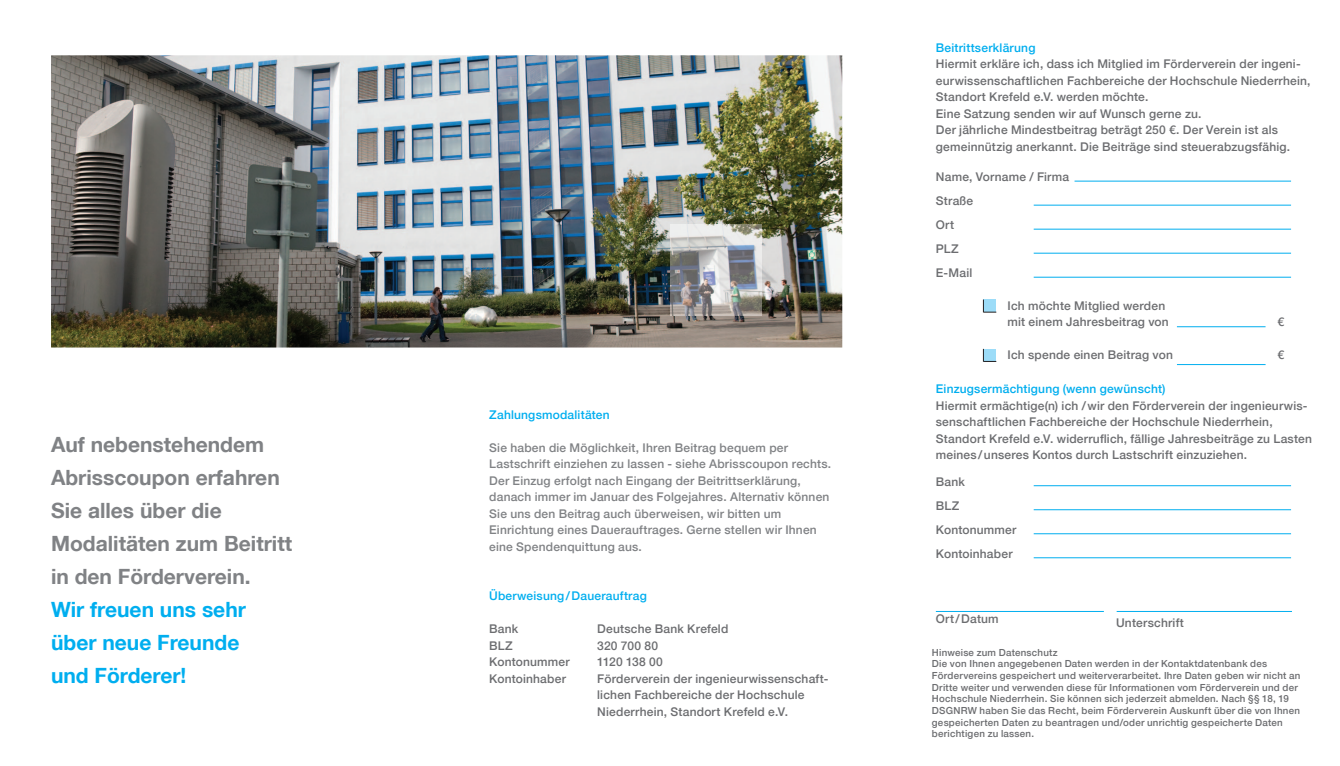
<style>
.page{position:relative;width:1340px;height:766px;background:#fff}
.page>*{position:absolute;margin:0;border:0;box-sizing:border-box;transform-origin:0 0}
.t1{font:700 21px/33px "Helvetica Neue LT";color:#808285}
.t2{font:700 21px/33px "Helvetica Neue LT";color:#00aeef}
.t3{font:500 12px/16.5px "Helvetica Neue LT";letter-spacing:.015em;color:#6c6d70}
.t4{font:500 12px/16.5px "Helvetica Neue LT";letter-spacing:.015em;color:#808285}
.t5{font:500 12px "Helvetica Neue LT";letter-spacing:.015em;color:#00aeef}
.t6{font:500 12px "Helvetica Neue LT";letter-spacing:-.01em;color:#6c6d70}
.t7{font:500 9.75px/11.7px "Helvetica Neue LT";letter-spacing:.025em;color:#6c6d70}
</style>
<div class="page">
<img style="left:51px;top:55px;width:791px;height:292px">
<img style="left:670px;top:224px;width:91px;height:91px">
<svg style="left:983px;top:299px;width:13px;height:14px"></svg>
<svg style="left:983px;top:349px;width:13px;height:13px"></svg>
<hr style="left:935px;top:611px;width:168px;height:1px;background:#00aeef">
<hr style="left:1116px;top:611px;width:175px;height:1px;background:#00aeef">
<hr style="left:1074px;top:181px;width:216px;height:1px;background:#00aeef">
<hr style="left:1033px;top:205px;width:257px;height:1px;background:#00aeef">
<hr style="left:1033px;top:229px;width:257px;height:1px;background:#00aeef">
<hr style="left:1033px;top:253px;width:257px;height:1px;background:#00aeef">
<hr style="left:1033px;top:277px;width:257px;height:1px;background:#00aeef">
<hr style="left:1033px;top:485px;width:257px;height:1px;background:#00aeef">
<hr style="left:1033px;top:509px;width:257px;height:1px;background:#00aeef">
<hr style="left:1033px;top:533px;width:257px;height:1px;background:#00aeef">
<hr style="left:1033px;top:557px;width:257px;height:1px;background:#00aeef">
<hr style="left:1176px;top:326px;width:89px;height:1px;background:#00aeef">
<hr style="left:1176px;top:364px;width:89px;height:1px;background:#00aeef">
<h1 class="t1" style="left:51px;top:427px;width:243px">Auf nebenstehendem<br>Abrisscoupon erfahren sie alles über die<br>Modalitäten zum beitritt in den Förderverein.</h1>
<h1 class="t2" style="left:51px;top:592px;width:196px">Wir freuen uns sehr über neue Freunde und Förderer!</h1>
<p class="t5" style="left:489px;top:407px;width:122px">Zahlungsmodalitäten</p>
<p class="t4" style="left:489px;top:439px;width:343px">Sie haben die Möglichkeit, Ihren Beitrag bequem per Lastschrift einziehen zu lassen - siehe Abrisscoupon rechts.<br>Der Einzug erfolgt nach Eingang der Beitrittserklärung, danach immer im Januar des Folgejahres. Alternativ können Sie uns den Beitrag auch überweisen, wir bitten um Einrichtung eines Dauerauftrages. Gerne stellen wir Ihnen eine Spendenquittung aus.</p>
<p class="t5" style="left:489px;top:588px;width:159px">Überweisung / Dauerauftrag</p>
<p class="t3" style="left:489px;top:620px;width:31px">Bank</p>
<p class="t3" style="left:597px;top:620px;width:133px">Deutsche Bank Krefeld</p>
<p class="t3" style="left:489px;top:637px;width:25px">BLZ</p>
<p class="t3" style="left:597px;top:637px;width:63px">320 700 80</p>
<p class="t3" style="left:489px;top:653px;width:82px">Kontonummer</p>
<p class="t6" style="left:597px;top:654px;width:67px">1120 138 00</p>
<p class="t3" style="left:489px;top:670px;width:78px">Kontoinhaber</p>
<p class="t3" style="left:597px;top:670px;width:232px">Förderverein der ingenieurwissenschaft&shy;lichen Fachbereiche der Hochschule<br>Niederrhein, Standort Krefeld e.V.</p>
<p class="t5" style="left:935px;top:40px;width:101px">Beitrittserklärung</p>
<p class="t3" style="left:935px;top:56px;width:376px">Hiermit erkläre ich, dass ich Mitglied im Förderverein der ingeni&shy;eurwissenschaftlichen Fachbereiche der Hochschule Niederrhein, Standort Krefeld e.V. werden möchte.<br>Eine Satzung senden wir auf Wunsch gerne zu.<br>Der jährliche Mindestbeitrag beträgt 250 €. Der Verein ist als gemeinnützig anerkannt. Die Beiträge sind steuerabzugsfähig.</p>
<p class="t3" style="left:935px;top:165px;width:135px;line-height:24px">Name, Vorname / Firma<br>Straße<br>Ort<br>PLZ<br>E-Mail</p>
<p class="t3" style="left:1007px;top:297px;width:163px">Ich möchte Mitglied werden mit einem Jahresbeitrag von</p>
<p class="t3" style="left:1277px;top:313px;width:8px">€</p>
<p class="t3" style="left:1007px;top:346px;width:167px">Ich spende einen Beitrag von</p>
<p class="t3" style="left:1277px;top:346px;width:8px">€</p>
<p class="t5" style="left:935px;top:381px;width:231px">Einzugsermächtigung (wenn gewünscht)</p>
<p class="t3" style="left:935px;top:397px;width:377px">Hiermit ermächtige(n) ich / wir den Förderverein der ingenieurwis&shy;senschaftlichen Fachbereiche der Hochschule Niederrhein, Standort Krefeld e.V. widerruflich, fällige Jahresbeiträge zu Lasten meines / unseres Kontos durch Lastschrift einzuziehen.</p>
<p class="t3" style="left:935px;top:469px;width:82px;line-height:24px">Bank<br>BLZ<br>Kontonummer<br>Kontoinhaber</p>
<p class="t3" style="left:935px;top:610px;width:64px">Ort / Datum</p>
<p class="t3" style="left:1116px;top:614px;width:69px">Unterschrift</p>
<p class="t7" style="left:932px;top:646px;width:370px">Hinweise zum Datenschutz<br>Die von Ihnen angegebenen Daten werden in der Kontaktdatenbank des Fördervereins gespeichert und weiterverarbeitet. Ihre Daten geben wir nicht an Dritte weiter und verwenden diese für Informationen vom Förderverein und der Hochschule Niederrhein. Sie können sich jederzeit abmelden. Nach §§ 18, 19<br>DSGNRW haben Sie das Recht, beim Förderverein Auskunft über die von Ihnen gespeicherten Daten zu beantragen und/oder unrichtig gespeicherte Daten berichtigen zu lassen.</p>
</div>
